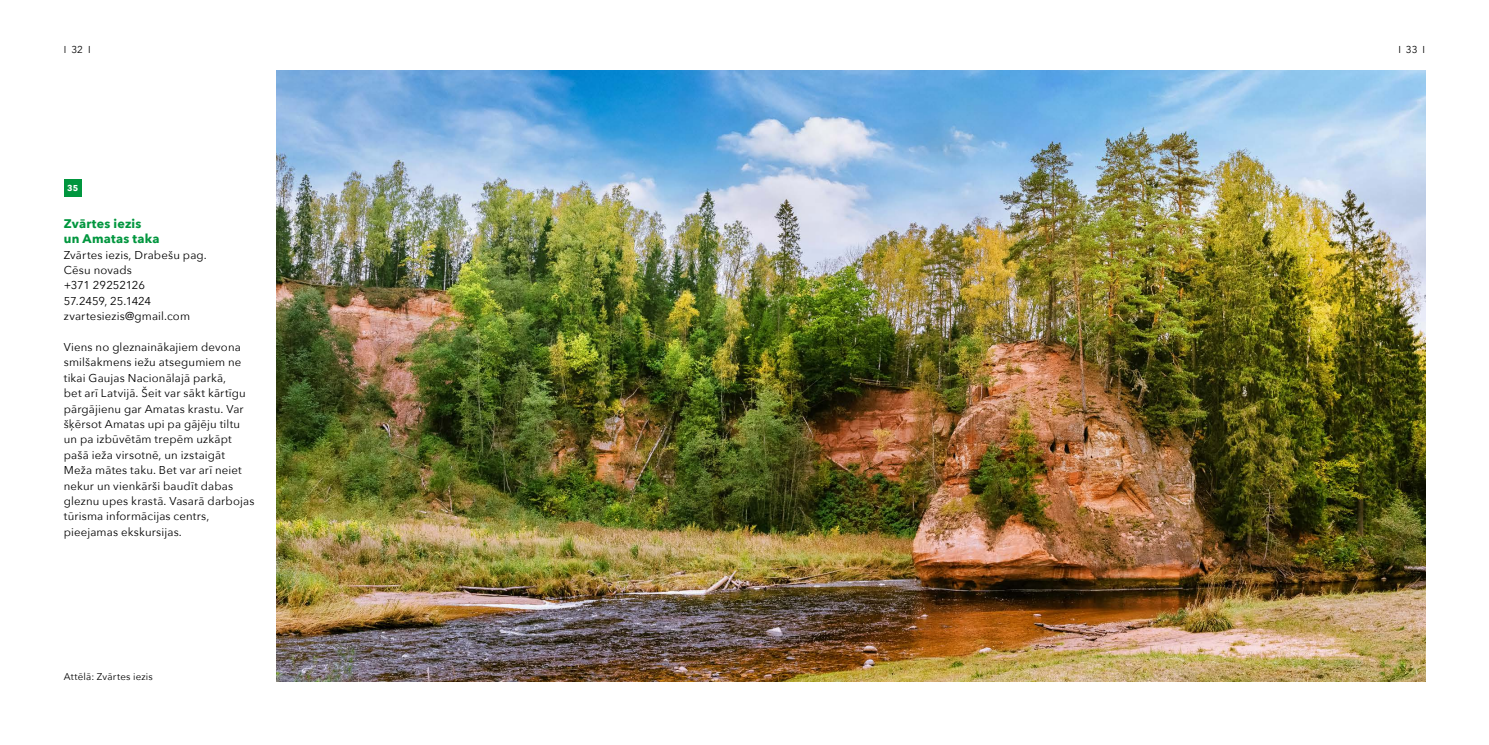
<style>
.page{position:relative;width:1489px;height:745px;background:#fff}
.page>*{position:absolute;margin:0;border:0;box-sizing:border-box;transform-origin:0 0}
.t1{font:700 12.5px/15.4px "Avenir Next";letter-spacing:.015em;color:#00963e}
.t2{font:11.38px/15.4px "Avenir Next";letter-spacing:.015em;color:#000}
.t3{font:10px "Avenir Next";color:#000}
.t4{font:9.75px "Avenir Next";letter-spacing:.02em;color:#000}
.t5{font:700 8.5px "Avenir Next";color:#fff}
</style>
<div class="page">
<img style="left:276px;top:71px;width:1148px;height:609px">
<div style="left:64px;top:179px;width:17px;height:18px;background:#00963e"></div>
<p class="t3" style="left:64px;top:41px;width:28px">I 32 I</p>
<p class="t3" style="left:1398px;top:41px;width:28px">I 33 I</p>
<p class="t5" style="left:67px;top:181px;width:12px">35</p>
<p class="t1" style="left:64px;top:215px;width:97px">Zvārtes iezis un Amatas taka</p>
<p class="t2" style="left:64px;top:246px;width:144px">Zvārtes iezis, Drabešu pag.<br>Cēsu novads<br>+371 29252126<br>57.2459, 25.1424 zvartesiezis@gmail.com</p>
<p class="t2" style="left:64px;top:338px;width:192px">Viens no gleznainākajiem devona smilšakmens iežu atsegumiem ne tikai Gaujas Nacionālajā parkā,<br>bet arī Latvijā. Šeit var sākt kārtīgu pārgājienu gar Amatas krastu. Var šķērsot Amatas upi pa gājēju tiltu un pa izbūvētām trepēm uzkāpt pašā ieža virsotnē, un izstaigāt<br>Meža mātes taku. Bet var arī neiet nekur un vienkārši baudīt dabas gleznu upes krastā. Vasarā darbojas tūrisma informācijas centrs, pieejamas ekskursijas.</p>
<p class="t4" style="left:64px;top:668px;width:91px">Attēlā: Zvārtes iezis</p>
</div>
